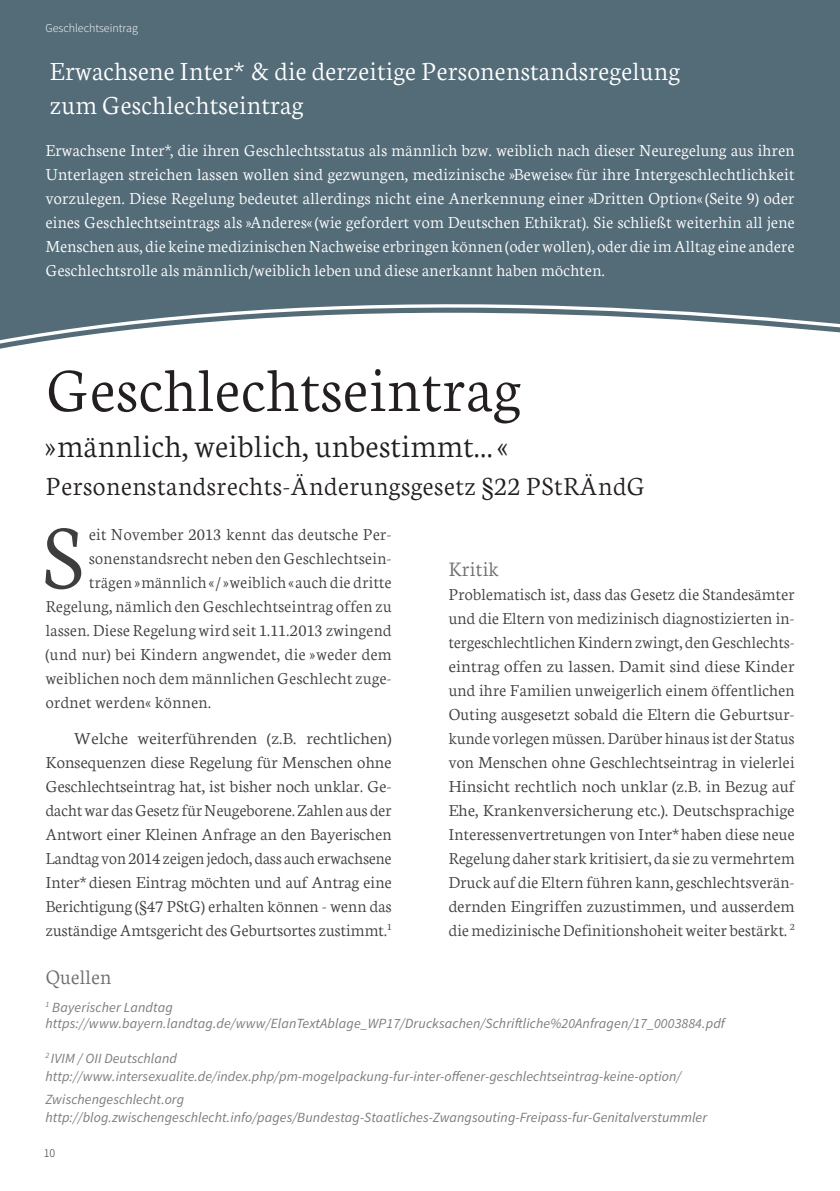
<style>
.page{position:relative;width:840px;height:1191px;background:#fff}
.page>*{position:absolute;margin:0;border:0;box-sizing:border-box;transform-origin:0 0}
.Text_p{font:300 97px "Neuton";color:#3e3e3f}
.t1{font:300 66px "Neuton";color:#231f20}
.t2{font:300 34px "Neuton";color:#231f20}
.H1_sub{font:300 28px/33.6px "Neuton";color:#fff}
.H1_sub-2{font:300 28px "Neuton";letter-spacing:.01em;color:#231f20}
.p_H4{font:300 22px "Neuton";color:#6c6d70}
.Text_p-2{font:300 22px "Neuton";color:#6c6d70}
.Text_p-3{font:300 18px/24px "Neuton";letter-spacing:.005em;color:#3e3e3f;text-align:justify}
.Text_p-4{font:300 18px/24px "Neuton";color:#fff;text-align:justify}
.Text_p-5{font:300 18px/24px "Neuton";letter-spacing:.005em;color:#3e3e3f;text-align:justify;scale:1.07 1}
.p_Fußnote_grau{font:italic 14px/18px "Source Sans Pro";letter-spacing:.005em;color:#7a7c7f}
.t3{font:300 12px "Source Sans Pro";color:#fff}
.t4{font:300 12px "Source Sans Pro";color:#231f20}
</style>
<div class="page">
<svg style="left:0;top:0;width:839px;height:349px;background:#637883"></svg>
<p class="t3" style="left:45px;top:20px;width:94px">Geschlechtseintrag</p>
<p class="H1_sub" style="left:49px;top:52px;width:631px">Erwachsene Inter* &amp; die derzeitige Personenstandsregelung zum Geschlechtseintrag</p>
<p class="Text_p-4" style="left:45px;top:137px;width:750px">Erwachsene Inter*, die ihren Geschlechtsstatus als männlich bzw. weiblich nach dieser Neuregelung aus ihren Unterlagen streichen lassen wollen sind gezwungen, medizinische »Beweise« für ihre Intergeschlechtlichkeit vorzulegen. Diese Regelung bedeutet allerdings nicht eine Anerkennung einer »Dritten Option« (Seite 9) oder eines Geschlechtseintrags als »Anderes« (wie gefordert vom Deutschen Ethikrat). Sie schließt weiterhin all jene Menschen aus, die keine medizinischen Nachweise erbringen können (oder wollen), oder die im Alltag eine andere Geschlechtsrolle als männlich/weiblich leben und diese anerkannt haben möchten.</p>
<h1 class="t1" style="left:45px;top:347px;width:476px">Geschlechtseintrag</h1>
<h1 class="t2" style="left:45px;top:424px;width:460px">»männlich, weiblich, unbestimmt…«</h1>
<p class="H1_sub-2" style="left:45px;top:468px;width:601px">Personenstandsrechts-Änderungsgesetz §22 PStRÄndG</p>
<p class="Text_p" style="left:42px;top:493px;width:43px">S</p>
<p class="Text_p-3" style="left:89px;top:521px;width:304px">eit November 2013 kennt das deutsche Per-</p>
<p class="Text_p-3" style="left:89px;top:545px;width:304px">sonenstandsrecht neben den Geschlechtsein-</p>
<p class="Text_p-3" style="left:89px;top:569px;width:304px">trägen »männlich « / »weiblich « auch die dritte</p>
<p class="Text_p-3" style="left:45px;top:593px;width:347px">Regelung, nämlich den Geschlechtseintrag offen zu</p>
<p class="Text_p-3" style="left:45px;top:617px;width:347px">lassen. Diese Regelung wird seit 1.11.2013 zwingend</p>
<p class="Text_p-3" style="left:45px;top:641px;width:347px">(und nur) bei Kindern angwendet, die »weder dem</p>
<p class="Text_p-3" style="left:45px;top:665px;width:347px">weiblichen noch dem männlichen Geschlecht zuge-</p>
<p class="Text_p-3" style="left:45px;top:689px;width:167px">ordnet werden« können.</p>
<p class="Text_p-5" style="left:45px;top:725px;width:325px;text-indent:28px">Welche weiterführenden (z.B. rechtlichen)<br>Konsequenzen diese Regelung für Menschen ohne Geschlechtseintrag hat, ist bisher noch unklar. Ge&shy;dacht war das Gesetz für Neugeborene. Zahlen aus der Antwort einer Kleinen Anfrage an den Bayerischen Landtag von 2014 zeigen jedoch, dass auch erwachsene Inter* diesen Eintrag möchten und auf Antrag eine Berichtigung (§47 PStG) erhalten können - wenn das zuständige Amtsgericht des Geburtsortes zustimmt.<sup>1</sup></p>
<p class="Text_p-2" style="left:448px;top:555px;width:52px">Kritik</p>
<p class="Text_p-3" style="left:448px;top:581px;width:347px">Problematisch ist, dass das Gesetz die Standesämter und die Eltern von medizinisch diagnostizierten in&shy;tergeschlechtlichen Kindern zwingt, den Geschlechts&shy;eintrag offen zu lassen. Damit sind diese Kinder und ihre Familien unweigerlich einem öffentlichen Outing ausgesetzt sobald die Eltern die Geburtsur&shy;kunde vorlegen müssen. Darüber hinaus ist der Status von Menschen ohne Geschlechtseintrag in vielerlei Hinsicht rechtlich noch unklar (z.B. in Bezug auf Ehe, Krankenversicherung etc.). Deutschsprachige Interessenvertretungen von Inter* haben diese neue Regelung daher stark kritisiert, da sie zu vermehrtem Druck auf die Eltern führen kann, geschlechtsverän&shy;dernden Eingriffen zuzustimmen, und ausserdem die medizinische Definitionshoheit weiter bestärkt. <sup>2</sup></p>
<p class="p_H4" style="left:45px;top:963px;width:67px">Quellen</p>
<p class="p_Fußnote_grau" style="left:45px;top:999px;width:680px;line-height:16px"><sup>1</sup> Bayerischer Landtag https://www.bayern.landtag.de/www/ElanTextAblage_WP17/Drucksachen/Schriftliche%20Anfragen/17_0003884.pdf</p>
<p class="p_Fußnote_grau" style="left:45px;top:1049px;width:637px"><sup>2</sup> IVIM / OII Deutschland http://www.intersexualite.de/index.php/pm-mogelpackung-fur-inter-offener-geschlechtseintrag-keine-option/</p>
<p class="p_Fußnote_grau" style="left:45px;top:1090px;width:663px">Zwischengeschlecht.org http://blog.zwischengeschlecht.info/pages/Bundestag-Staatliches-Zwangsouting-Freipass-fur-Genitalverstummler</p>
<p class="t4" style="left:44px;top:1145px;width:13px">10</p>
</div>
